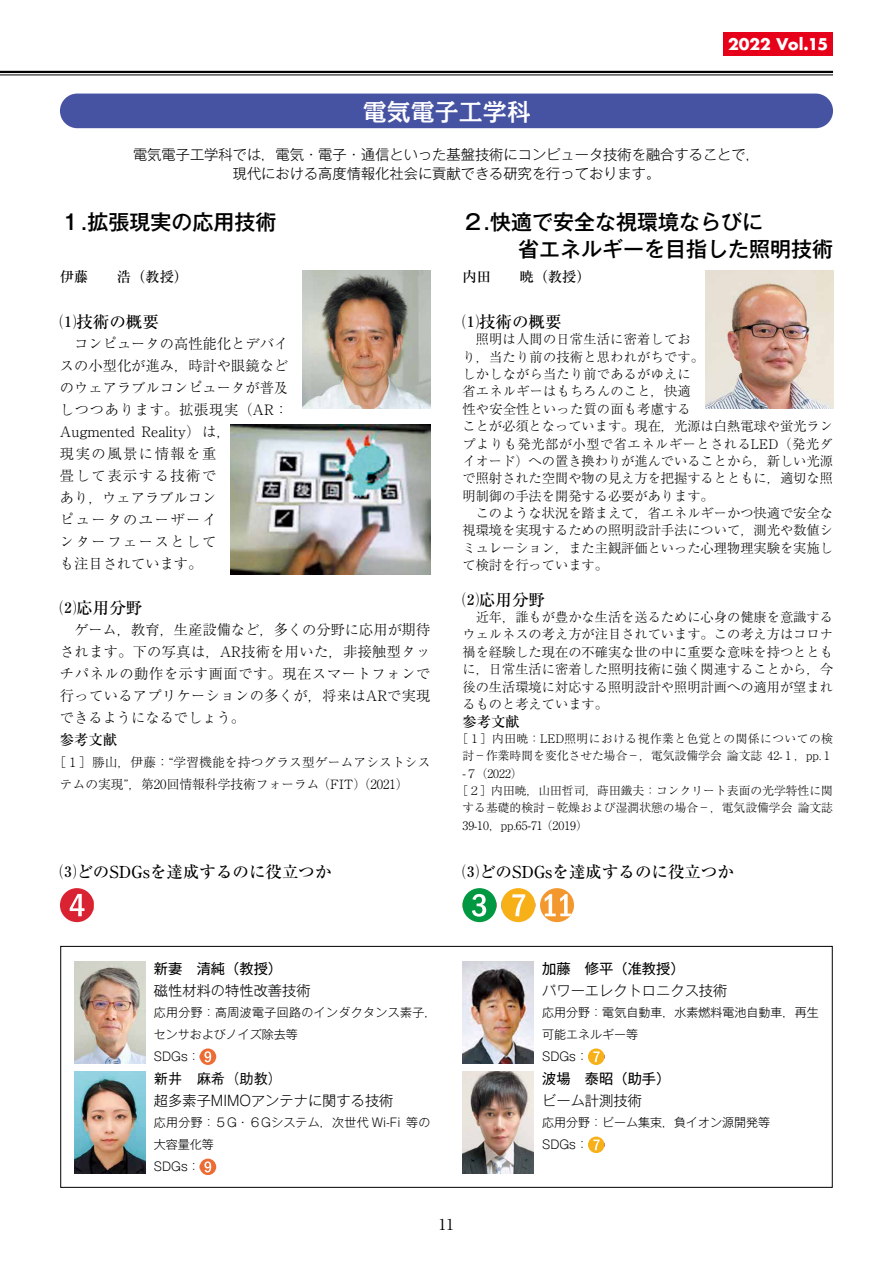
<style>
.page{position:relative;width:893px;height:1263px;background:#fff}
.page>*{position:absolute;margin:0;border:0;box-sizing:border-box;transform-origin:0 0}
.t1{font:500 24px "Kakumin Pro";color:#fff}
.t2{font:500 21px/27px "Gothic MB101 Pr 5";color:#000}
.t3{font:500 16.5px "Ryumin Pr 5";color:#000}
.t4{font:700 15.75px "Futura";color:#fff}
.t5{font:15px "Ryumin Pr 5";color:#000}
.t6{font:300 14.25px/22px "Ryumin Pr 5";color:#000}
.t7{font:300 14.25px/19.5px "Gothic MB101 Pr 5";color:#000;text-align:center}
.t8{font:14.25px "Gothic MB101 Pr 5";color:#000}
.t9{font:500 14.25px "Ryumin Pr 5";color:#000}
.t10{font:500 14.25px "Gothic BBB Pr 5";color:#000}
.t11{font:300 13.2px/17.4px "Ryumin Pr 5";color:#000;text-align:justify}
.t12{font:300 12.75px/22px "Ryumin Pr 5";color:#000}
.t13{font:300 12px/22px "Gothic MB101 Pr 5";color:#000}
.t14{font:300 12px/22px "Gothic MB101 Pr 5";letter-spacing:.025em;color:#000}
.t15{font:300 11.7px "Ryumin Pr 5";letter-spacing:.005em;color:#000}
.t16{font:300 11.7px "Ryumin Pr 5";letter-spacing:.045em;color:#000}
.s1{font-size:13.2px}
</style>
<div class="page">
<div style="left:60px;top:946px;width:773px;height:242px;border:1px solid #000"></div>
<svg style="left:200px;top:1048px;width:16px;height:17px"></svg>
<svg style="left:204px;top:1048px;width:13px;height:17px"></svg>
<div style="left:60px;top:888px;width:34px;height:34px;background:#d92332;border-radius:17px"></div>
<svg style="left:70px;top:894px;width:14px;height:22px"></svg>
<hr style="left:94px;top:888px;width:1px;height:34px;background:#e94939">
<svg style="left:200px;top:1158px;width:16px;height:17px"></svg>
<svg style="left:204px;top:1158px;width:13px;height:17px"></svg>
<div style="left:60px;top:94px;width:773px;height:34px;background:#4653a2;border-radius:17px"></div>
<img style="left:74px;top:961px;width:71px;height:103px">
<img style="left:74px;top:1071px;width:71px;height:103px">
<svg style="left:588px;top:1048px;width:16px;height:17px"></svg>
<svg style="left:593px;top:1048px;width:12px;height:17px"></svg>
<svg style="left:588px;top:1136px;width:16px;height:17px"></svg>
<svg style="left:593px;top:1136px;width:12px;height:17px"></svg>
<img style="left:462px;top:961px;width:72px;height:103px">
<img style="left:462px;top:1071px;width:72px;height:103px">
<img style="left:302px;top:270px;width:128px;height:139px">
<img style="left:705px;top:270px;width:128px;height:139px">
<div style="left:462px;top:888px;width:34px;height:34px;background:#009841;border-radius:17px"></div>
<svg style="left:472px;top:894px;width:14px;height:23px"></svg>
<hr style="left:496px;top:888px;width:1px;height:34px;background:#d92332">
<div style="left:501px;top:888px;width:34px;height:34px;background:#f7b018;border-radius:17px"></div>
<svg style="left:512px;top:894px;width:13px;height:22px"></svg>
<hr style="left:535px;top:888px;width:1px;height:34px;background:#a31e35">
<svg style="left:540px;top:888px;width:34px;height:34px"></svg>
<svg style="left:545px;top:894px;width:26px;height:22px"></svg>
<hr style="left:574px;top:888px;width:1px;height:34px;background:#df8e1e">
<img style="left:231px;top:424px;width:199px;height:150px">
<hr style="left:0;top:71px;width:833px;height:2px;background:#000">
<hr style="left:0;top:75px;width:833px;height:1px;background:#000">
<div style="left:723px;top:32px;width:110px;height:24px;background:#e60019"></div>
<p class="t4" style="left:728px;top:33px;width:102px">2022 Vol.15</p>
<h1 class="t1" style="left:363px;top:93px;width:169px">電気電子工学科</h1>
<p class="t7" style="left:133px;top:143px;width:628px">電気電子工学科では，電気・電子・通信といった基盤技術にコンピュータ技術を融合することで，現代における高度情報化社会に貢献できる研究を行っております。</p>
<h2 class="t2" style="left:60px;top:207px;width:218px">１.拡張現実の応用技術</h2>
<p class="t9" style="left:60px;top:266px;width:130px">伊藤　　浩（教授）</p>
<p class="t3" style="left:60px;top:308px;width:101px">⑴技術の概要</p>
<p class="t6" style="left:60px;top:331px;width:230px;text-indent:14px">コンピュータの高性能化とデバイスの小型化が進み，時計や眼鏡などのウェアラブルコンピュータが普及しつつあります。拡張現実（AR：<br>Augmented Reality）は，<br>現実の風景に情報を重<br>畳して表示する技術で<br>あり，ウェアラブルコン<br>ピュータのユーザーイ<br>ンターフェースとして<br>も注目されています。</p>
<p class="t3" style="left:60px;top:595px;width:84px">⑵応用分野</p>
<p class="t6" style="left:60px;top:618px;width:372px;text-align:justify;text-indent:14px">ゲーム，教育，生産設備など，多くの分野に応用が期待されます。下の写真は，AR技術を用いた，非接触型タッチパネルの動作を示す画面です。現在スマートフォンで行っているアプリケーションの多くが，将来はARで実現できるようになるでしょう。</p>
<p class="t9" style="left:60px;top:729px;width:58px">参考文献</p>
<p class="t12" style="left:60px;top:750px;width:372px;text-indent:-6px">［1 ］勝山，伊藤：“学習機能を持つグラス型ゲームアシストシステムの実現”，第20回情報科学技術フォーラム （FIT）（2021）</p>
<p class="t3" style="left:60px;top:859px;width:273px">⑶どのSDGsを達成するのに役立つか</p>
<h2 class="t2" style="left:518px;top:207px;width:316px;text-indent:-56px">２.快適で安全な視環境ならびに<br>省エネルギーを目指した照明技術</h2>
<p class="t9" style="left:462px;top:266px;width:130px">内田　　暁（教授）</p>
<p class="t3" style="left:462px;top:308px;width:101px">⑴技術の概要</p>
<p class="t11" style="left:462px;top:330px;width:372px;text-align:left;text-indent:13px">照明は人間の日常生活に密着してお<br>り，当たり前の技術と思われがちです。<br>しかしながら当たり前であるがゆえに<br>省エネルギーはもちろんのこと，快適<br>性や安全性といった質の面も考慮する<br>ことが必須となっています。現在，光源は白熱電球や蛍光ランプよりも発光部が小型で省エネルギーとされるLED（発光ダイオード）への置き換わりが進んでいることから，新しい光源で照射された空間や物の見え方を把握するとともに，適切な照明制御の手法を開発する必要があります。</p>
<p class="t11" style="left:462px;top:503px;width:372px;text-indent:13px">このような状況を踏まえて，省エネルギーかつ快適で安全な視環境を実現するための照明設計手法について，測光や数値シミュレーション，また主観評価といった心理物理実験を実施して検討を行っています。</p>
<p class="t3" style="left:462px;top:587px;width:84px">⑵応用分野</p>
<p class="t11" style="left:462px;top:607px;width:372px;text-indent:13px">近年，誰もが豊かな生活を送るために心身の健康を意識するウェルネスの考え方が注目されています。この考え方はコロナ禍を経験した現在の不確実な世の中に重要な意味を持つとともに，日常生活に密着した照明技術に強く関連することから，今後の生活環境に対応する照明設計や照明計画への適用が望まれるものと考えています。</p>
<p class="t9" style="left:462px;top:710px;width:58px">参考文献</p>
<p class="t16" style="left:457px;top:729px;width:378px">［１］内田暁：LED照明における視作業と色覚との関係についての検</p>
<p class="t15" style="left:462px;top:747px;width:364px">討－作業時間を変化させた場合－，電気設備学会 論文誌 42<span class="s1">-</span>1 ，pp.1</p>
<p class="t15" style="left:462px;top:764px;width:62px"><span class="s1">-</span>7 （2022）</p>
<p class="t15" style="left:457px;top:781px;width:378px">［２］内田暁，山田哲司，蒔田鐵夫：コンクリート表面の光学特性に関</p>
<p class="t15" style="left:462px;top:799px;width:372px">する基礎的検討－乾燥および湿潤状態の場合－，電気設備学会 論文誌</p>
<p class="t15" style="left:462px;top:816px;width:127px">39-10，pp.65<span class="s1">-</span>71 （2019）</p>
<p class="t3" style="left:462px;top:859px;width:273px">⑶どのSDGsを達成するのに役立つか</p>
<p class="t8" style="left:154px;top:957px;width:130px">新妻　清純（教授）</p>
<p class="t7" style="left:154px;top:979px;width:158px">磁性材料の特性改善技術</p>
<p class="t14" style="left:154px;top:1000px;width:284px">応用分野：高周波電子回路のインダクタンス素子，センサおよびノイズ除去等<br>SDGs：</p>
<p class="t10" style="left:154px;top:1067px;width:130px">新井　麻希（助教）</p>
<p class="t7" style="left:154px;top:1090px;width:241px">超多素子MIMOアンテナに関する技術</p>
<p class="t13" style="left:154px;top:1111px;width:278px">応用分野：５G・６Gシステム，次世代 Wi-Fi 等の大容量化等<br>SDGs：</p>
<p class="t5" style="left:439px;top:1213px;width:16px">11</p>
<p class="t8" style="left:542px;top:957px;width:144px">加藤　修平（准教授）</p>
<p class="t7" style="left:542px;top:979px;width:187px">パワーエレクトロニクス技術</p>
<p class="t13" style="left:542px;top:1000px;width:278px">応用分野：電気自動車，水素燃料電池自動車，再生可能エネルギー等<br>SDGs：</p>
<p class="t8" style="left:542px;top:1067px;width:130px">波場　泰昭（助手）</p>
<p class="t7" style="left:542px;top:1090px;width:101px">ビーム計測技術</p>
<p class="t13" style="left:542px;top:1111px;width:229px">応用分野：ビーム集束，負イオン源開発等<br>SDGs：</p>
</div>
